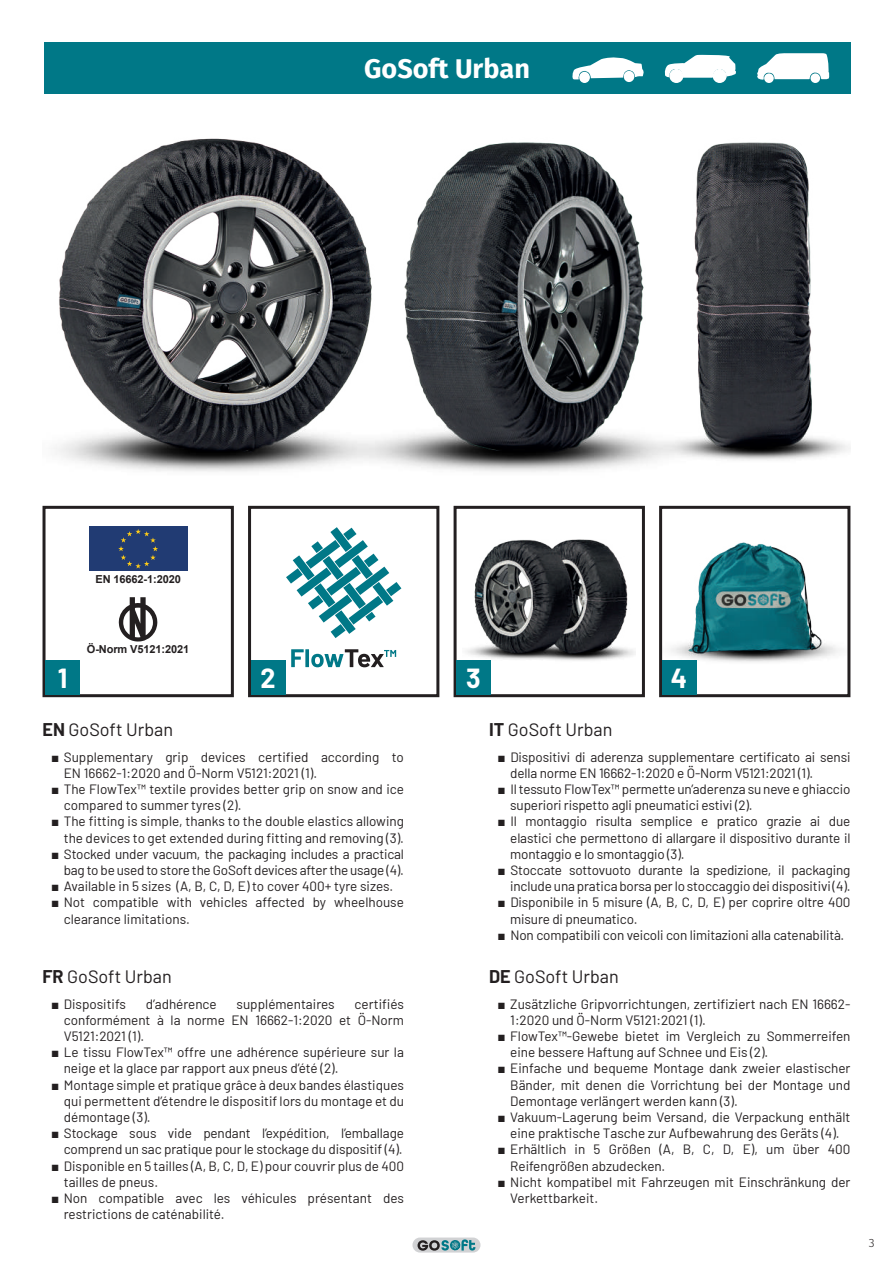
<style>
.page{position:relative;width:893px;height:1263px;background:#fff}
.page>*{position:absolute;margin:0;border:0;box-sizing:border-box;transform-origin:0 0}
.t1{font:700 27px "Fira Sans";color:#fff}
.t2{font:700 27px "Barlow";color:#fff}
.t3{font:18px "Barlow";color:#231f20}
.t4{font:13.5px/16.2px "Barlow";letter-spacing:-.005em;color:#231f20}
.t5{font:300 12px "Fira Sans";color:#231f20}
.t6{font:700 10.95px "Arial";letter-spacing:-.01em;color:#231f20}
.s1{font-weight:700}
.s2{font-family:"Arial";font-weight:700}
</style>
<div class="page">
<div style="left:412px;top:1237px;width:68px;height:15px;background:#d1d2d4;border-radius:8px"></div>
<svg style="left:418px;top:1239px;width:57px;height:12px"></svg>
<div style="left:89px;top:526px;width:98px;height:45px;background:#213b73"></div>
<svg style="left:118px;top:529px;width:40px;height:39px"></svg>
<svg style="left:119px;top:597px;width:38px;height:45px"></svg>
<div style="left:43px;top:506px;width:191px;height:191px;border:3px solid #231f20"></div>
<img style="left:671px;top:542px;width:169px;height:142px">
<div style="left:659px;top:506px;width:191px;height:191px;border:3px solid #231f20"></div>
<img style="left:466px;top:539px;width:170px;height:122px">
<div style="left:454px;top:506px;width:191px;height:191px;border:3px solid #231f20"></div>
<svg style="left:291px;top:649px;width:105px;height:18px"></svg>
<svg style="left:286px;top:527px;width:115px;height:111px"></svg>
<div style="left:248px;top:506px;width:191px;height:191px;border:3px solid #231f20"></div>
<div style="left:44px;top:43px;width:806px;height:51px;background:#007887"></div>
<div style="left:45px;top:660px;width:35px;height:34px;background:#007887"></div>
<div style="left:662px;top:660px;width:34px;height:34px;background:#007887"></div>
<div style="left:457px;top:660px;width:34px;height:34px;background:#007887"></div>
<div style="left:251px;top:660px;width:34px;height:34px;background:#007887"></div>
<div style="left:624px;top:71px;width:10px;height:11px;background:#fff;border-radius:50%"></div>
<svg style="left:579px;top:72px;width:11px;height:11px"></svg>
<svg style="left:572px;top:57px;width:72px;height:23px"></svg>
<svg style="left:757px;top:53px;width:72px;height:27px"></svg>
<div style="left:810px;top:73px;width:10px;height:10px;background:#fff;border-radius:50%"></div>
<div style="left:764px;top:73px;width:10px;height:10px;background:#fff;border-radius:50%"></div>
<img style="left:54px;top:138px;width:796px;height:334px">
<svg style="left:664px;top:55px;width:72px;height:23px"></svg>
<div style="left:713px;top:70px;width:13px;height:12px;background:#fff;border-radius:50%"></div>
<div style="left:713px;top:69px;width:14px;height:14px;border:2px solid #fff;border-radius:50%"></div>
<div style="left:670px;top:70px;width:13px;height:12px;background:#fff;border-radius:50%"></div>
<div style="left:669px;top:69px;width:14px;height:14px;border:2px solid #fff;border-radius:50%"></div>
<h1 class="t1" style="left:364px;top:45px;width:167px">GoSoft Urban</h1>
<p class="t6" style="left:95px;top:572px;width:87px">EN 16662-1:2020</p>
<p class="t6" style="left:87px;top:642px;width:104px">Ö-Norm V5121:2021</p>
<h1 class="t2" style="left:58px;top:658px;width:11px">1</h1>
<h1 class="t2" style="left:260px;top:658px;width:17px">2</h1>
<h1 class="t2" style="left:466px;top:658px;width:16px">3</h1>
<h1 class="t2" style="left:671px;top:658px;width:18px">4</h1>
<h2 class="t3" style="left:43px;top:717px;width:132px"><span class="s1">EN</span> GoSoft Urban</h2>
<p class="t4" style="left:64px;top:748px;width:342px;text-indent:-13px"><span class="s2">■</span> Supplementary grip devices certified according to<br>EN 16662-1:2020 and Ö-Norm V5121:2021 (1).</p>
<p class="t4" style="left:64px;top:780px;width:342px;text-indent:-13px"><span class="s2">■</span> The FlowTex™ textile provides better grip on snow and ice compared to summer tyres (2).</p>
<p class="t4" style="left:51px;top:812px;width:354px;text-align:right"><span class="s2">■</span> The fitting is simple, thanks to the double elastics allowing the devices to get extended during fitting and removing (3).</p>
<p class="t4" style="left:51px;top:845px;width:354px;text-align:right"><span class="s2">■</span> Stocked under vacuum, the packaging includes a practical bag to be used to store the GoSoft devices after the usage (4).</p>
<p class="t4" style="left:51px;top:877px;width:344px"><span class="s2">■</span> Available in 5 sizes (A, B, C, D, E) to cover 400+ tyre sizes.</p>
<p class="t4" style="left:64px;top:893px;width:342px;text-indent:-13px"><span class="s2">■</span> Not compatible with vehicles affected by wheelhouse clearance limitations.</p>
<h2 class="t3" style="left:43px;top:964px;width:131px"><span class="s1">FR</span> GoSoft Urban</h2>
<p class="t4" style="left:51px;top:994px;width:77px"><span class="s2">■</span> Dispositifs</p>
<p class="t4" style="left:146px;top:994px;width:72px">d’adhérence</p>
<p class="t4" style="left:237px;top:994px;width:100px">supplémentaires</p>
<p class="t4" style="left:64px;top:994px;width:342px;text-align:justify;text-indent:291px">certifiés conformément à la norme EN 16662-1:2020 et Ö-Norm V5121:2021 (1).</p>
<p class="t4" style="left:64px;top:1043px;width:342px;text-indent:-13px"><span class="s2">■</span> Le tissu FlowTex™ offre une adhérence supérieure sur la neige et la glace par rapport aux pneus d’été (2).</p>
<p class="t4" style="left:64px;top:1075px;width:342px;text-align:justify;text-indent:-13px"><span class="s2">■</span> Montage simple et pratique grâce à deux bandes élastiques qui permettent d’étendre le dispositif lors du montage et du démontage (3).</p>
<p class="t4" style="left:51px;top:1124px;width:354px;text-align:right"><span class="s2">■</span> Stockage sous vide pendant l’expédition, l’emballage comprend un sac pratique pour le stockage du dispositif (4).</p>
<p class="t4" style="left:64px;top:1156px;width:342px;text-indent:-13px"><span class="s2">■</span> Disponible en 5 tailles (A, B, C, D, E) pour couvrir plus de 400 tailles de pneus.</p>
<p class="t4" style="left:64px;top:1189px;width:342px;text-indent:-13px"><span class="s2">■</span> Non compatible avec les véhicules présentant des restrictions de caténabilité.</p>
<h2 class="t3" style="left:489px;top:717px;width:125px"><span class="s1">IT</span> GoSoft Urban</h2>
<p class="t4" style="left:510px;top:748px;width:342px;text-indent:-13px"><span class="s2">■</span> Dispositivi di aderenza supplementare certificato ai sensi della norme EN 16662-1:2020 e Ö-Norm V5121:2021 (1).</p>
<p class="t4" style="left:510px;top:780px;width:342px;text-indent:-13px"><span class="s2">■</span> Il tessuto FlowTex™ permette un’aderenza su neve e ghiaccio superiori rispetto agli pneumatici estivi (2).</p>
<p class="t4" style="left:510px;top:812px;width:342px;text-align:justify;text-indent:-13px"><span class="s2">■</span> Il montaggio risulta semplice e pratico grazie ai due elastici che permettono di allargare il dispositivo durante il montaggio e lo smontaggio (3).</p>
<p class="t4" style="left:497px;top:861px;width:354px;text-align:right"><span class="s2">■</span> Stoccate sottovuoto durante la spedizione, il packaging include una pratica borsa per lo stoccaggio dei dispositivi (4).</p>
<p class="t4" style="left:510px;top:893px;width:342px;text-indent:-13px"><span class="s2">■</span> Disponibile in 5 misure (A, B, C, D, E) per coprire oltre 400 misure di pneumatico.</p>
<p class="t4" style="left:497px;top:926px;width:348px"><span class="s2">■</span> Non compatibili con veicoli con limitazioni alla catenabilità.</p>
<h2 class="t3" style="left:489px;top:964px;width:131px"><span class="s1">DE</span> GoSoft Urban</h2>
<p class="t4" style="left:510px;top:994px;width:342px;text-indent:-13px"><span class="s2">■</span> Zusätzliche Gripvorrichtungen, zertifiziert nach EN 16662-<br>1:2020 und Ö-Norm V5121:2021 (1).</p>
<p class="t4" style="left:510px;top:1027px;width:342px;text-indent:-13px"><span class="s2">■</span> FlowTex™-Gewebe bietet im Vergleich zu Sommerreifen eine bessere Haftung auf Schnee und Eis (2).</p>
<p class="t4" style="left:510px;top:1059px;width:342px;text-align:justify;text-indent:-13px"><span class="s2">■</span> Einfache und bequeme Montage dank zweier elastischer Bänder, mit denen die Vorrichtung bei der Montage und Demontage verlängert werden kann (3).</p>
<p class="t4" style="left:497px;top:1108px;width:354px;text-align:center"><span class="s2">■</span> Vakuum-Lagerung beim Versand, die Verpackung enthält eine praktische Tasche zur Aufbewahrung des Geräts (4).</p>
<p class="t4" style="left:510px;top:1140px;width:342px;text-indent:-13px"><span class="s2">■</span> Erhältlich in 5 Größen (A, B, C, D, E), um über 400<br>Reifengrößen abzudecken.</p>
<p class="t4" style="left:510px;top:1173px;width:342px;text-indent:-13px"><span class="s2">■</span> Nicht kompatibel mit Fahrzeugen mit Einschränkung der<br>Verkettbarkeit.</p>
<p class="t5" style="left:869px;top:1235px;width:7px">3</p>
</div>
